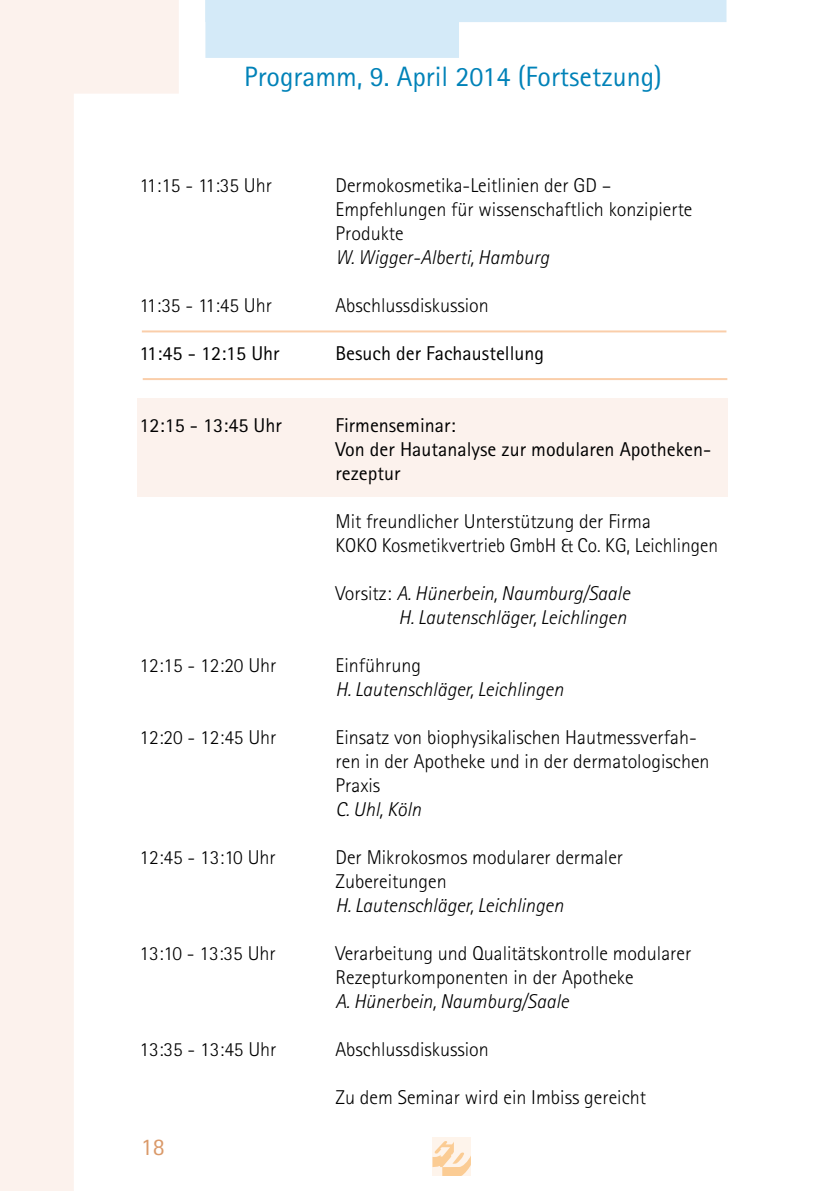
<style>
.page{position:relative;width:840px;height:1191px;background:#fff}
.page>*{position:absolute;margin:0;border:0;box-sizing:border-box;transform-origin:0 0}
.t1{font:28px "Agfa Rotis Sans Serif";color:#0082b8}
.t2{font:24px "Agfa Rotis Sans Serif";color:#da9969}
.t3{font:300 20px/24px "Agfa Rotis Sans Serif";color:#000}
.t4{font:italic 300 20px/24px "Agfa Rotis Sans Serif";color:#000;text-align:right}
.t5{font:20px/24px "Agfa Rotis Sans Serif";color:#000}
.s1{font-style:normal}
</style>
<div class="page">
<svg style="left:205px;top:0;width:521px;height:58px"></svg>
<div style="left:74px;top:0;width:105px;height:94px;background:#fcf2ed"></div>
<div style="left:0;top:0;width:74px;height:1191px;background:#fcf2ed"></div>
<div style="left:432px;top:1137px;width:39px;height:38px;background:#fef4eb"></div>
<svg style="left:432px;top:1141px;width:38px;height:34px"></svg>
<div style="left:137px;top:398px;width:590px;height:98px;background:#fcf2ed"></div>
<hr style="left:142px;top:330px;width:584px;height:2px;background:#faceaa">
<hr style="left:143px;top:378px;width:584px;height:2px;background:#faceaa">
<h1 class="t1" style="left:244px;top:60px;width:419px">Programm, 9. April 2014 (Fortsetzung)</h1>
<p class="t3" style="left:139px;top:173px;width:134px">11:15 - 11:35 Uhr</p>
<p class="t3" style="left:139px;top:293px;width:134px">11:35 - 11:45 Uhr</p>
<p class="t5" style="left:139px;top:341px;width:141px">11:45 - 12:15 Uhr</p>
<p class="t5" style="left:139px;top:413px;width:144px">12:15 - 13:45 Uhr</p>
<p class="t3" style="left:139px;top:653px;width:139px">12:15 - 12:20 Uhr</p>
<p class="t3" style="left:139px;top:725px;width:139px">12:20 - 12:45 Uhr</p>
<p class="t3" style="left:139px;top:845px;width:138px">12:45 - 13:10 Uhr</p>
<p class="t3" style="left:139px;top:941px;width:138px">13:10 - 13:35 Uhr</p>
<p class="t3" style="left:139px;top:1037px;width:139px">13:35 - 13:45 Uhr</p>
<p class="t2" style="left:141px;top:1133px;width:25px">18</p>
<p class="t3" style="left:335px;top:173px;width:358px">Dermokosmetika-Leitlinien der GD –<br>Empfehlungen für wissenschaftlich konzipierte<br>Produkte</p>
<p class="t4" style="left:335px;top:246px;width:215px">W. Wigger-Alberti, Hamburg</p>
<p class="t3" style="left:335px;top:293px;width:155px">Abschlussdiskussion</p>
<p class="t5" style="left:335px;top:341px;width:210px">Besuch der Fachaustellung</p>
<p class="t5" style="left:335px;top:413px;width:377px">Firmenseminar:<br>Von der Hautanalyse zur modularen Apotheken&shy;rezeptur</p>
<p class="t3" style="left:335px;top:509px;width:384px">Mit freundlicher Unterstützung der Firma<br>KOKO Kosmetikvertrieb GmbH &amp; Co. KG, Leichlingen</p>
<p class="t4" style="left:335px;top:582px;width:296px"><span class="s1">Vorsitz:</span> A. Hünerbein, Naumburg/Saale<br>H. Lautenschläger, Leichlingen</p>
<p class="t3" style="left:335px;top:653px;width:87px">Einführung</p>
<p class="t4" style="left:335px;top:678px;width:229px">H. Lautenschläger, Leichlingen</p>
<p class="t3" style="left:335px;top:725px;width:375px">Einsatz von biophysikalischen Hautmessverfah&shy;ren in der Apotheke und in der dermatologischen<br>Praxis</p>
<p class="t4" style="left:335px;top:798px;width:87px">C. Uhl, Köln</p>
<p class="t3" style="left:335px;top:845px;width:289px">Der Mikrokosmos modularer dermaler<br>Zubereitungen</p>
<p class="t4" style="left:335px;top:894px;width:229px">H. Lautenschläger, Leichlingen</p>
<p class="t3" style="left:335px;top:941px;width:357px">Verarbeitung und Qualitätskontrolle modularer<br>Rezepturkomponenten in der Apotheke</p>
<p class="t4" style="left:335px;top:990px;width:234px">A. Hünerbein, Naumburg/Saale</p>
<p class="t3" style="left:335px;top:1037px;width:155px">Abschlussdiskussion</p>
<p class="t3" style="left:335px;top:1085px;width:312px">Zu dem Seminar wird ein Imbiss gereicht</p>
</div>
